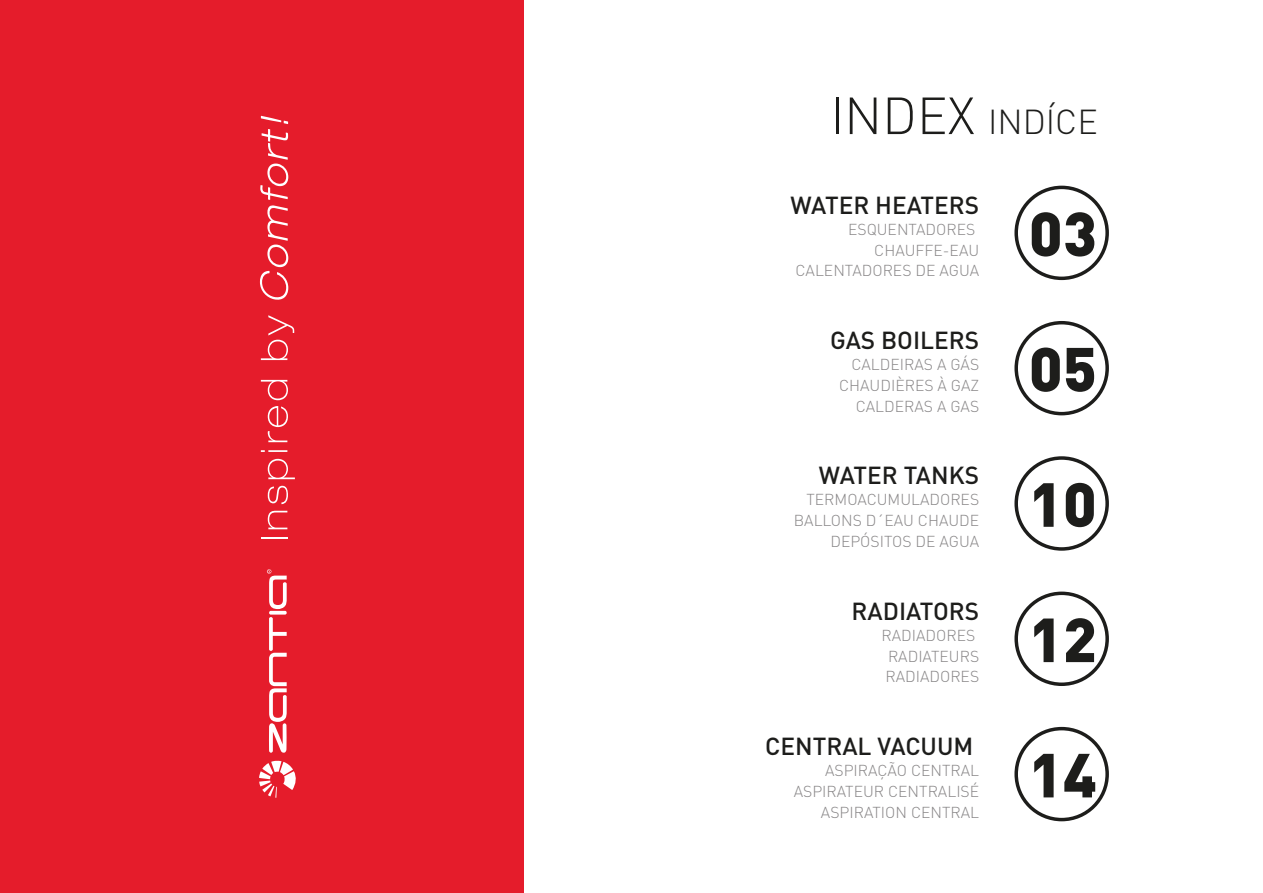
<style>
.page{position:relative;width:1263px;height:893px;background:#fff}
.page>*{position:absolute;margin:0;border:0;box-sizing:border-box;transform-origin:0 0}
.t1{font:900 61.2px "DIN";color:#1d1d1b}
.t2{font:300 34.2px "DIN";color:#1d1d1b}
.t3{font:500 24.3px "DIN";color:#1d1d1b}
.t4{font:300 15.6px/20.9px "DIN";color:#888687;text-align:right}
.s1{font-size:51.3px}
</style>
<div class="page">
<div style="left:0;top:0;width:524px;height:893px;background:#e51c2b"></div>
<svg style="left:261px;top:537px;width:26px;height:1px"></svg>
<svg style="left:268px;top:511px;width:19px;height:18px"></svg>
<svg style="left:268px;top:486px;width:20px;height:18px"></svg>
<svg style="left:268px;top:459px;width:27px;height:20px"></svg>
<svg style="left:261px;top:450px;width:26px;height:2px"></svg>
<svg style="left:268px;top:406px;width:20px;height:36px"></svg>
<svg style="left:261px;top:380px;width:27px;height:20px"></svg>
<svg style="left:261px;top:315px;width:33px;height:45px"></svg>
<svg style="left:260px;top:116px;width:28px;height:184px"></svg>
<svg style="left:267px;top:569px;width:20px;height:40px"></svg>
<svg style="left:269px;top:611px;width:18px;height:4px"></svg>
<svg style="left:269px;top:617px;width:4px;height:34px"></svg>
<svg style="left:259px;top:760px;width:37px;height:38px"></svg>
<svg style="left:269px;top:653px;width:18px;height:100px"></svg>
<div style="left:1014px;top:186px;width:95px;height:94px;border:3px solid #1d1d1b;border-radius:50%"></div>
<div style="left:1014px;top:321px;width:95px;height:94px;border:3px solid #1d1d1b;border-radius:50%"></div>
<div style="left:1014px;top:456px;width:95px;height:95px;border:3px solid #1d1d1b;border-radius:50%"></div>
<div style="left:1014px;top:592px;width:95px;height:94px;border:3px solid #1d1d1b;border-radius:50%"></div>
<div style="left:1014px;top:727px;width:95px;height:94px;border:3px solid #1d1d1b;border-radius:50%"></div>
<h2 class="t2" style="left:830px;top:101px;width:269px"><span class="s1">INDEX</span> INDÍCE</h2>
<h3 class="t3" style="left:790px;top:190px;width:190px">WATER HEATERS</h3>
<p class="t4" style="left:796px;top:219px;width:185px">ESQUENTADORES<br>CHAUFFE-EAU<br>CALENTADORES DE AGUA</p>
<h3 class="t3" style="left:830px;top:325px;width:151px">GAS BOILERS</h3>
<p class="t4" style="left:839px;top:354px;width:142px">CALDEIRAS A GÁS<br>CHAUDIÈRES À GAZ<br>CALDERAS A GAS</p>
<h3 class="t3" style="left:819px;top:460px;width:162px">WATER TANKS</h3>
<p class="t4" style="left:794px;top:489px;width:187px">TERMOACUMULADORES<br>BALLONS D´EAU CHAUDE<br>DEPÓSITOS DE AGUA</p>
<h3 class="t3" style="left:852px;top:595px;width:129px">RADIATORS</h3>
<p class="t4" style="left:881px;top:624px;width:99px;text-align:left">RADIADORES<br>RADIATEURS<br>RADIADORES</p>
<h3 class="t3" style="left:765px;top:731px;width:210px">CENTRAL VACUUM</h3>
<p class="t4" style="left:794px;top:760px;width:187px">ASPIRAÇÃO CENTRAL<br>ASPIRATEUR CENTRALISÉ<br>ASPIRATION CENTRAL</p>
<h1 class="t1" style="left:1029px;top:193px;width:70px">03</h1>
<h1 class="t1" style="left:1029px;top:328px;width:70px">05</h1>
<h1 class="t1" style="left:1029px;top:464px;width:70px">10</h1>
<h1 class="t1" style="left:1029px;top:599px;width:70px">12</h1>
<h1 class="t1" style="left:1029px;top:734px;width:70px">14</h1>
</div>
